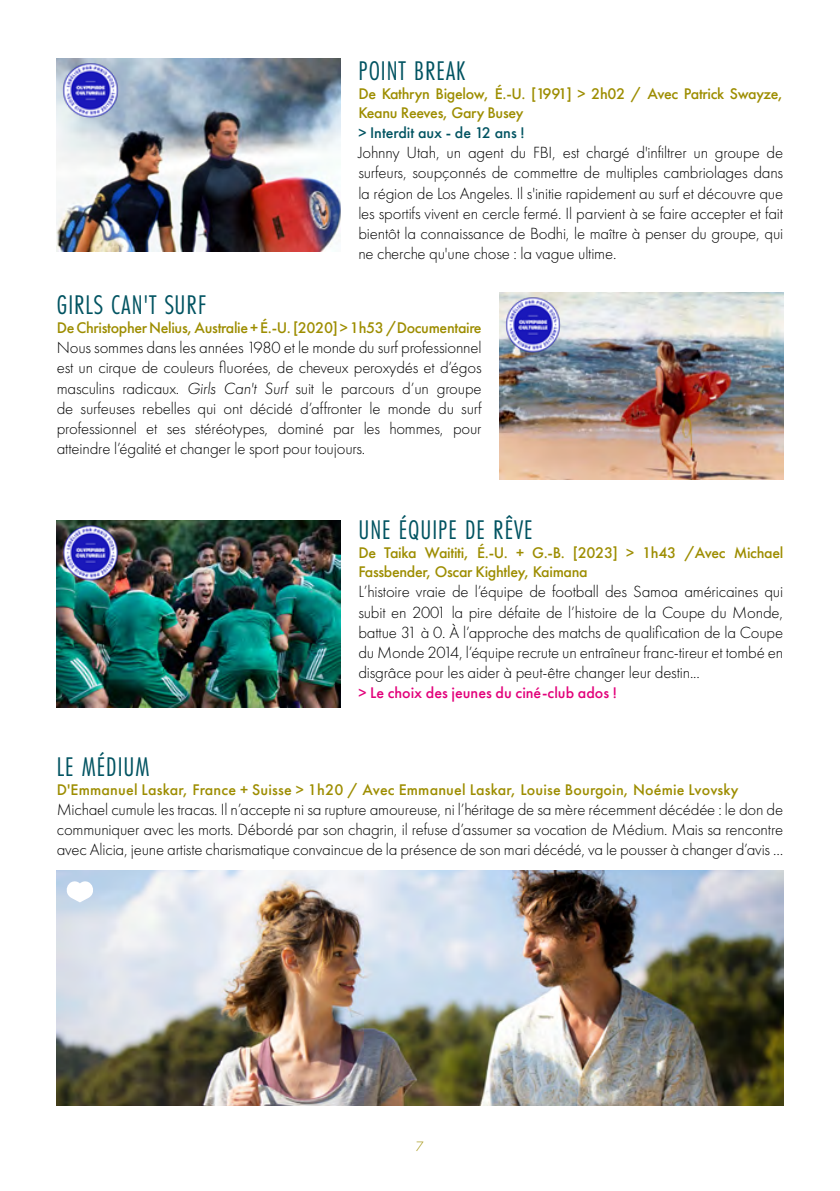
<style>
.page{position:relative;width:840px;height:1191px;background:#fff}
.page>*{position:absolute;margin:0;border:0;box-sizing:border-box;transform-origin:0 0}
.t1{font:28px "Futura PT Cond";letter-spacing:.035em;color:#005361}
.t2{font:300 16.8px/20.2px "Futura PT";letter-spacing:-.01em;color:#000;text-align:justify}
.t3{font:500 16px/19.2px "Futura PT";letter-spacing:-.02em;color:#9d8d00}
.t4{font:500 16px "Futura PT";letter-spacing:.01em;color:#9d8d00}
.t5{font:500 16px "Futura PT";color:#e2007a}
.t6{font:500 16px "Futura PT";color:#005361}
.t7{font:300 14px "Futura PT";color:#9d8d00}
.s1{font-style:italic}
</style>
<div class="page">
<svg style="left:57px;top:707px;width:283px;height:1px"></svg>
<img style="left:499px;top:292px;width:283px;height:188px">
<img style="left:57px;top:58px;width:283px;height:194px">
<img style="left:57px;top:58px;width:102px;height:72px">
<img style="left:57px;top:58px;width:67px;height:64px">
<img style="left:57px;top:870px;width:725px;height:236px">
<svg style="left:66px;top:880px;width:28px;height:22px"></svg>
<img style="left:499px;top:292px;width:67px;height:64px">
<img style="left:57px;top:520px;width:283px;height:187px">
<img style="left:57px;top:520px;width:67px;height:64px">
<h1 class="t1" style="left:358px;top:54px;width:108px">POINT BREAK</h1>
<p class="t3" style="left:358px;top:84px;width:426px">De Kathryn Bigelow, É.-U. [1991] &gt; 2h02 / Avec Patrick Swayze,<br>Keanu Reeves, Gary Busey</p>
<p class="t6" style="left:358px;top:123px;width:168px">&gt; Interdit aux - de 12 ans !</p>
<p class="t2" style="left:358px;top:143px;width:426px">Johnny Utah, un agent du FBI, est chargé d'infiltrer un groupe de surfeurs, soupçonnés de commettre de multiples cambriolages dans la région de Los Angeles. Il s'initie rapidement au surf et découvre que les sportifs vivent en cercle fermé. Il parvient à se faire accepter et fait bientôt la connaissance de Bodhi, le maître à penser du groupe, qui ne cherche qu'une chose : la vague ultime.</p>
<h1 class="t1" style="left:57px;top:288px;width:151px">GIRLS CAN'T SURF</h1>
<p class="t3" style="left:57px;top:318px;width:426px">De Christopher Nelius, Australie + É.-U. [2020] &gt; 1h53 /Documentaire</p>
<p class="t2" style="left:57px;top:338px;width:426px">Nous sommes dans les années 1980 et le monde du surf professionnel est un cirque de couleurs fluorées, de cheveux peroxydés et d’égos masculins radicaux. <span class="s1">Girls Can't Surf</span> suit le parcours d’un groupe de surfeuses rebelles qui ont décidé d’affronter le monde du surf professionnel et ses stéréotypes, dominé par les hommes, pour atteindre l’égalité et changer le sport pour toujours.</p>
<h1 class="t1" style="left:358px;top:513px;width:175px">UNE ÉQUIPE DE RÊVE</h1>
<p class="t3" style="left:358px;top:543px;width:426px">De Taika Waititi, É.-U. + G.-B. [2023] &gt; 1h43 /Avec Michael<br>Fassbender, Oscar Kightley, Kaimana</p>
<p class="t2" style="left:358px;top:582px;width:426px">L’histoire vraie de l’équipe de football des Samoa américaines qui subit en 2001 la pire défaite de l’histoire de la Coupe du Monde, battue 31 à 0. À l’approche des matchs de qualification de la Coupe du Monde 2014, l’équipe recrute un entraîneur franc-tireur et tombé en disgrâce pour les aider à peut-être changer leur destin...</p>
<p class="t5" style="left:358px;top:683px;width:260px">&gt; Le choix des jeunes du ciné-club ados !</p>
<h1 class="t1" style="left:57px;top:750px;width:94px">LE MÉDIUM</h1>
<p class="t4" style="left:57px;top:780px;width:683px">D'Emmanuel Laskar, France + Suisse &gt; 1h20 / Avec Emmanuel Laskar, Louise Bourgoin, Noémie Lvovsky</p>
<p class="t2" style="left:57px;top:799px;width:727px">Michael cumule les tracas. Il n’accepte ni sa rupture amoureuse, ni l’héritage de sa mère récemment décédée : le don de communiquer avec les morts. Débordé par son chagrin, il refuse d’assumer sa vocation de Médium. Mais sa rencontre avec Alicia, jeune artiste charismatique convaincue de la présence de son mari décédé, va le pousser à changer d’avis …</p>
<p class="t7" style="left:416px;top:1138px;width:9px">7</p>
</div>
